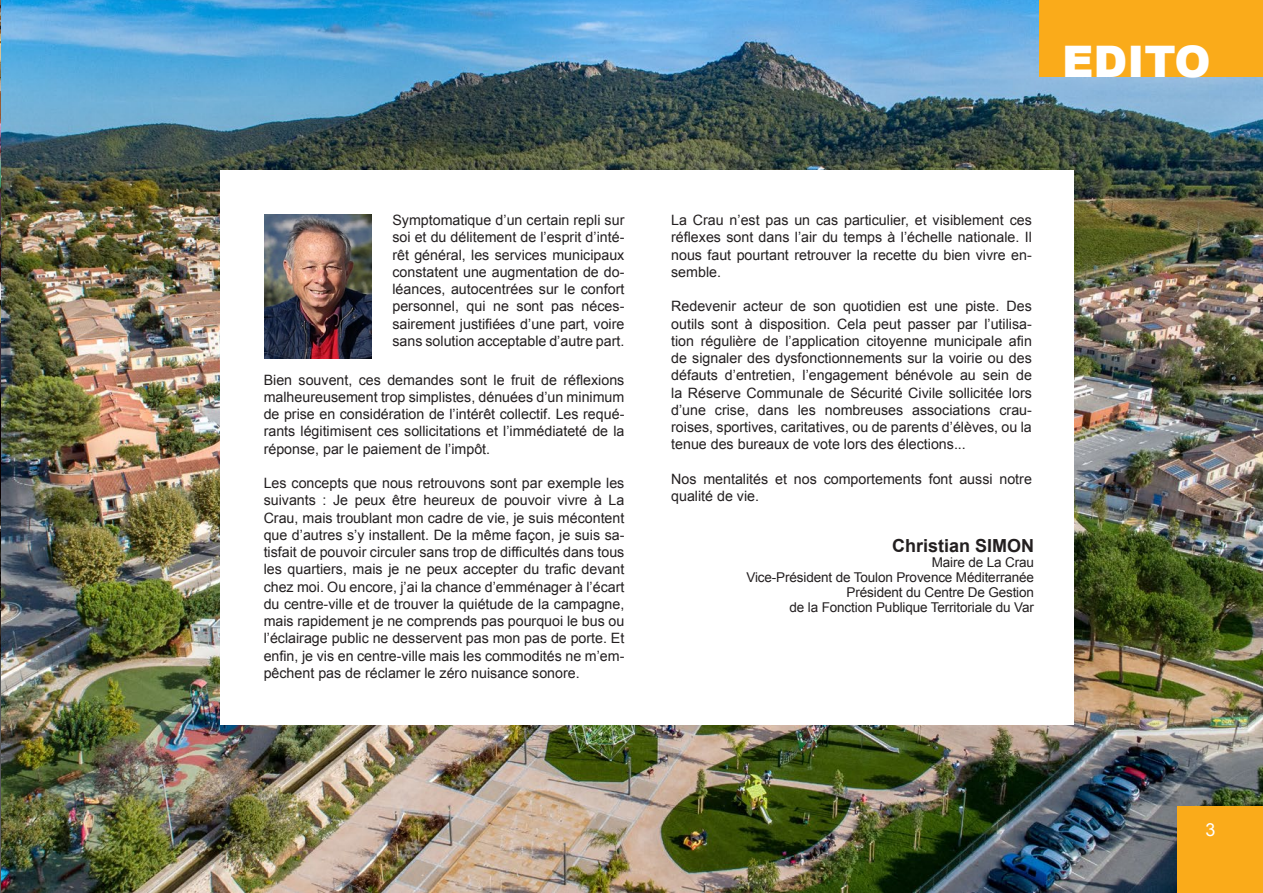
<style>
.page{position:relative;width:1263px;height:893px;background:#fff}
.page>*{position:absolute;margin:0;border:0;box-sizing:border-box;transform-origin:0 0}
.t1{font:900 43.5px "Arial";color:#fff}
.t2{font:700 18px "Arial";color:#231f20}
.t3{font:18px "Arial";color:#fff}
.t4{font:14.25px/17.2px "Arial";color:#231f20;text-align:justify}
.t5{font:13.5px/15px "Arial";letter-spacing:-.01em;color:#231f20;text-align:right}
</style>
<div class="page">
<img style="left:1px;top:0;width:1262px;height:893px">
<div style="left:220px;top:171px;width:854px;height:554px;background:#fff"></div>
<img style="left:265px;top:215px;width:107px;height:143px">
<img style="left:0;top:0;width:1px;height:324px">
<hr style="left:0;top:324px;width:1px;height:335px;background:#eaebec">
<div style="left:1040px;top:0;width:223px;height:76px;background:#faab1a"></div>
<div style="left:1177px;top:807px;width:86px;height:86px;background:#faab1a"></div>
<hr style="left:0;top:659px;width:1px;height:234px;background:#57585a">
<h1 class="t1" style="left:1062px;top:29px;width:150px">EDITO</h1>
<p class="t4" style="left:392px;top:212px;width:233px">Symptomatique d’un certain repli sur soi et du délitement de l’esprit d’inté&shy;rêt général, les services municipaux constatent une augmentation de do&shy;léances, autocentrées sur le confort personnel, qui ne sont pas néces&shy;sairement justifiées d’une part, voire sans solution acceptable d’autre part.</p>
<p class="t4" style="left:264px;top:371px;width:362px">Bien souvent, ces demandes sont le fruit de réflexions malheureusement trop simplistes, dénuées d’un minimum de prise en considération de l’intérêt collectif. Les requé&shy;rants légitimisent ces sollicitations et l’immédiateté de la réponse, par le paiement de l’impôt.</p>
<p class="t4" style="left:264px;top:475px;width:362px">Les concepts que nous retrouvons sont par exemple les suivants : Je peux être heureux de pouvoir vivre à La Crau, mais troublant mon cadre de vie, je suis mécontent que d’autres s’y installent. De la même façon, je suis sa&shy;tisfait de pouvoir circuler sans trop de difficultés dans tous les quartiers, mais je ne peux accepter du trafic devant chez moi. Ou encore, j’ai la chance d’emménager à l’écart du centre-ville et de trouver la quiétude de la campagne, mais rapidement je ne comprends pas pourquoi le bus ou l’éclairage public ne desservent pas mon pas de porte. Et enfin, je vis en centre-ville mais les commodités ne m’em&shy;pêchent pas de réclamer le zéro nuisance sonore.</p>
<p class="t4" style="left:671px;top:212px;width:362px">La Crau n’est pas un cas particulier, et visiblement ces réflexes sont dans l’air du temps à l’échelle nationale. Il nous faut pourtant retrouver la recette du bien vivre en&shy;semble.</p>
<p class="t4" style="left:671px;top:298px;width:362px">Redevenir acteur de son quotidien est une piste. Des outils sont à disposition. Cela peut passer par l’utilisa&shy;tion régulière de l’application citoyenne municipale afin de signaler des dysfonctionnements sur la voirie ou des défauts d’entretien, l’engagement bénévole au sein de la Réserve Communale de Sécurité Civile sollicitée lors d’une crise, dans les nombreuses associations crau&shy;roises, sportives, caritatives, ou de parents d’élèves, ou la tenue des bureaux de vote lors des élections...</p>
<p class="t4" style="left:671px;top:470px;width:362px">Nos mentalités et nos comportements font aussi notre qualité de vie.</p>
<p class="t2" style="left:892px;top:534px;width:144px">Christian SIMON</p>
<p class="t5" style="left:746px;top:555px;width:289px">Maire de La Crau<br>Vice-Président de Toulon Provence Méditerranée Président du Centre De Gestion<br>de la Fonction Publique Territoriale du Var</p>
<p class="t3" style="left:1205px;top:818px;width:12px">3</p>
</div>
